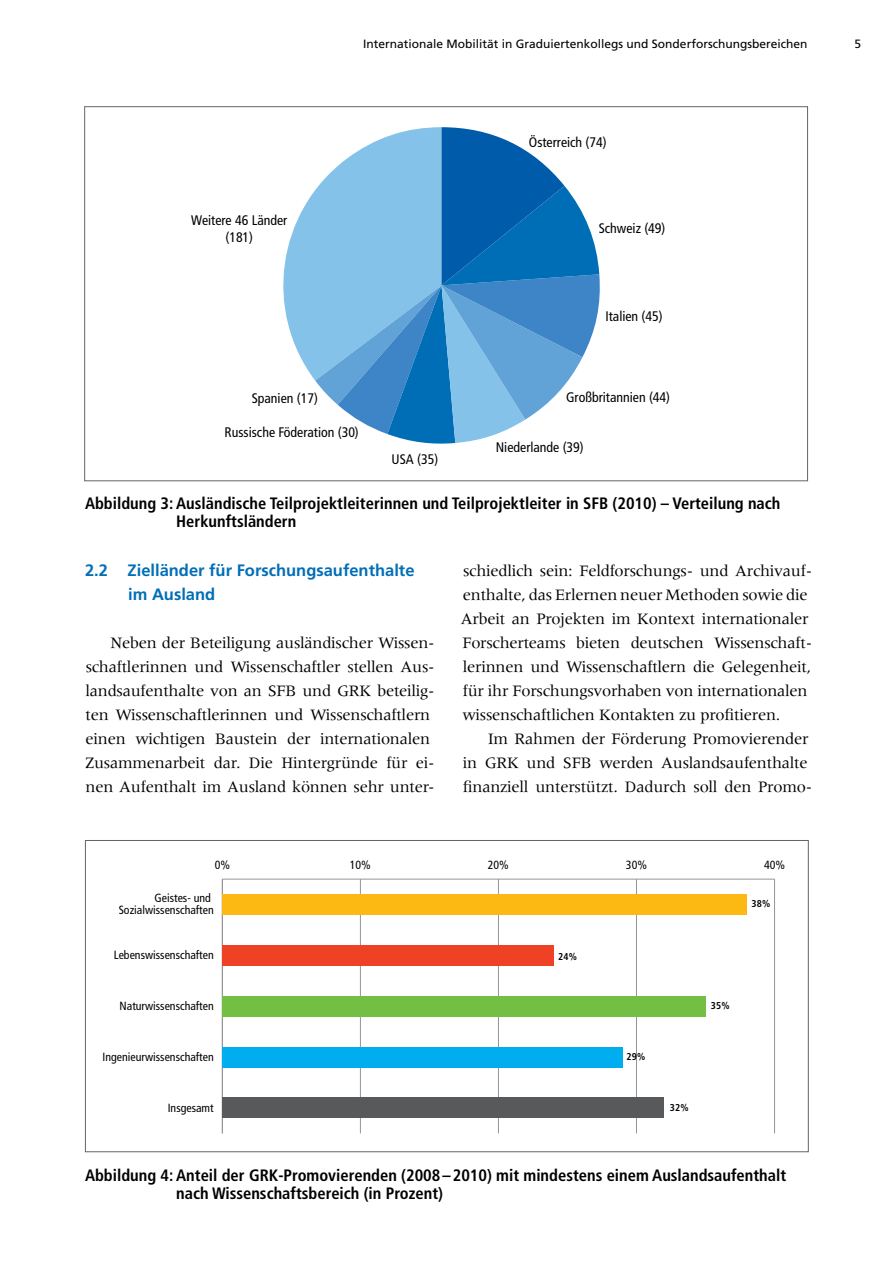
<style>
.page{position:relative;width:893px;height:1263px;background:#fff}
.page>*{position:absolute;margin:0;border:0;box-sizing:border-box;transform-origin:0 0}
.t1{font:16.5px/24px "Meridien LT Std";letter-spacing:-.015em;color:#000}
.t2{font:700 condensed 16.5px/18px "Frutiger LT Std";color:#000}
.t3{font:700 16.5px/24px "Frutiger LT Std";color:#006eb7}
.t4{font:condensed 13.8px/16.6px "Frutiger LT Std";color:#000;text-align:center}
.t5{font:12px "Frutiger LT Std";color:#000}
.t6{font:condensed 11.85px/12.9px "Frutiger LT Std";color:#000;text-align:right}
.t7{font:700 condensed 9.9px "Frutiger LT Std";letter-spacing:.02em;color:#000}
</style>
<div class="page">
<svg style="left:283px;top:190px;width:32px;height:190px;fill:#84c2ea"></svg>
<svg style="left:315px;top:127px;width:285px;height:317px"></svg>
<hr style="left:222px;top:879px;width:552px;height:1px;background:#939598">
<hr style="left:360px;top:879px;width:1px;height:254px;background:#939598">
<hr style="left:498px;top:879px;width:1px;height:254px;background:#939598">
<hr style="left:636px;top:879px;width:1px;height:254px;background:#939598">
<hr style="left:774px;top:879px;width:1px;height:254px;background:#939598">
<hr style="left:222px;top:879px;width:1px;height:254px;background:#939598">
<div style="left:222px;top:894px;width:525px;height:21px;background:#fdb913"></div>
<div style="left:222px;top:945px;width:332px;height:20px;background:#ef4123"></div>
<div style="left:222px;top:996px;width:483px;height:20px;background:#72bf44"></div>
<div style="left:222px;top:1047px;width:401px;height:20px;background:#00aeef"></div>
<div style="left:222px;top:1098px;width:442px;height:20px;background:#58595b"></div>
<p class="t5" style="left:363px;top:37px;width:446px">Internationale Mobilität in Graduiertenkollegs und Sonderforschungsbereichen</p>
<p class="t5" style="left:854px;top:37px;width:8px">5</p>
<p class="t4" style="left:191px;top:212px;width:98px">Weitere 46 Länder (181)</p>
<p class="t4" style="left:252px;top:390px;width:68px">Spanien (17)</p>
<p class="t4" style="left:225px;top:424px;width:136px">Russische Föderation (30)</p>
<p class="t4" style="left:392px;top:451px;width:48px">USA (35)</p>
<p class="t4" style="left:529px;top:134px;width:79px">Österreich (74)</p>
<p class="t4" style="left:599px;top:220px;width:68px">Schweiz (49)</p>
<p class="t4" style="left:605px;top:308px;width:59px">Italien (45)</p>
<p class="t4" style="left:566px;top:389px;width:105px">Großbritannien (44)</p>
<p class="t4" style="left:496px;top:439px;width:89px">Niederlande (39)</p>
<p class="t2" style="left:176px;top:494px;width:606px;text-indent:-91px">Abbildung 3: Ausländische Teilprojektleiterinnen und Teilprojektleiter in SFB (2010) – Verteilung nach<br>Herkunftsländern</p>
<p class="t3" style="left:128px;top:558px;width:288px;text-indent:-43px">2.2 Zielländer für Forschungsaufenthalte im Ausland</p>
<p class="t1" style="left:85px;top:631px;width:351px;text-indent:25px">Neben der Beteiligung ausländischer Wissen&shy;schaftlerinnen und Wissenschaftler stellen Aus&shy;landsaufenthalte von an SFB und GRK beteilig&shy;ten Wissenschaftlerinnen und Wissenschaftlern einen wichtigen Baustein der internationalen Zusammenarbeit dar. Die Hintergründe für ei&shy;nen Aufenthalt im Ausland können sehr unter-</p>
<p class="t1" style="left:461px;top:559px;width:353px">schiedlich sein: Feldforschungs- und Archivauf&shy;enthalte, das Erlernen neuer Methoden sowie die Arbeit an Projekten im Kontext internationaler Forscherteams bieten deutschen Wissenschaft&shy;lerinnen und Wissenschaftlern die Gelegenheit, für ihr Forschungsvorhaben von internationalen wissenschaftlichen Kontakten zu profitieren.</p>
<p class="t1" style="left:463px;top:727px;width:351px;text-indent:26px">Im Rahmen der Förderung Promovierender in GRK und SFB werden Auslandsaufenthalte finanziell unterstützt. Dadurch soll den Promo-</p>
<p class="t6" style="left:215px;top:859px;width:17px">0%</p>
<p class="t6" style="left:350px;top:859px;width:23px">10%</p>
<p class="t6" style="left:488px;top:859px;width:23px">20%</p>
<p class="t6" style="left:626px;top:859px;width:23px">30%</p>
<p class="t6" style="left:764px;top:859px;width:23px">40%</p>
<p class="t6" style="left:119px;top:891px;width:97px">Geistes- und<br>Sozialwissenschaften</p>
<p class="t7" style="left:752px;top:897px;width:20px">38%</p>
<p class="t6" style="left:114px;top:949px;width:101px">Lebenswissenschaften</p>
<p class="t7" style="left:558px;top:950px;width:20px">24%</p>
<p class="t6" style="left:120px;top:1000px;width:96px">Naturwissenschaften</p>
<p class="t7" style="left:711px;top:1000px;width:20px">35%</p>
<p class="t6" style="left:103px;top:1050px;width:113px">Ingenieurwissenschaften</p>
<p class="t7" style="left:626px;top:1050px;width:20px">29%</p>
<p class="t6" style="left:168px;top:1101px;width:47px">Insgesamt</p>
<p class="t7" style="left:670px;top:1101px;width:20px">32%</p>
<p class="t2" style="left:176px;top:1166px;width:611px;text-indent:-91px">Abbildung 4: Anteil der GRK-Promovierenden (2008–2010) mit mindestens einem Auslandsaufenthalt nach Wissenschaftsbereich (in Prozent)</p>
</div>
